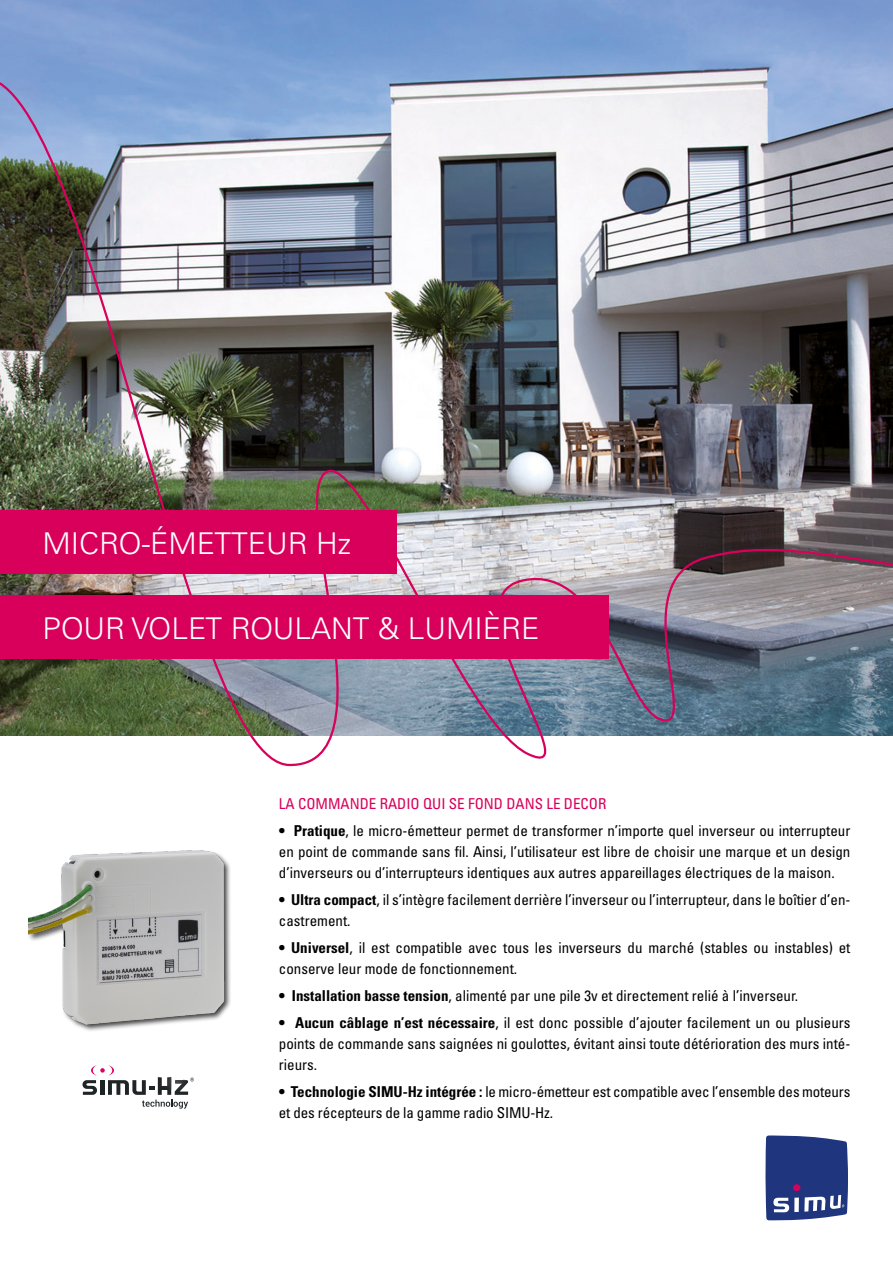
<style>
.page{position:relative;width:893px;height:1263px;background:#fff}
.page>*{position:absolute;margin:0;border:0;box-sizing:border-box;transform-origin:0 0}
.t1{font:300 30px "Univers";color:#fff}
.t2{font:condensed 15px/21px "Univers";color:#000}
.t3{font:condensed 15px "Univers";color:#d8005b}
.s1{font-weight:700}
</style>
<div class="page">
<img style="left:0;top:0;width:893px;height:62px">
<img style="left:0;top:62px;width:893px;height:705px">
<svg style="left:765px;top:1135px;width:83px;height:85px;background:#3c4f8e"></svg>
<div style="left:793px;top:1184px;width:7px;height:7px;background:#d8005b;border-radius:50%"></div>
<div style="left:0;top:595px;width:608px;height:64px;background:#d8005b"></div>
<div style="left:0;top:510px;width:397px;height:64px;background:#d8005b"></div>
<img style="left:29px;top:850px;width:202px;height:181px">
<svg style="left:82px;top:1065px;width:112px;height:43px"></svg>
<h1 class="t1" style="left:43px;top:526px;width:310px">MICRO-ÉMETTEUR Hz</h1>
<h1 class="t1" style="left:43px;top:611px;width:499px">POUR VOLET ROULANT &amp; LUMIÈRE</h1>
<p class="t3" style="left:279px;top:794px;width:329px">LA COMMANDE RADIO QUI SE FOND DANS LE DECOR</p>
<p class="t2" style="left:279px;top:820px;width:573px;text-align:justify"><span class="s1">• Pratique</span>, le micro-émetteur permet de transformer n’importe quel inverseur ou interrupteur en point de commande sans fil. Ainsi, l’utilisateur est libre de choisir une marque et un design d’inverseurs ou d’interrupteurs identiques aux autres appareillages électriques de la maison.</p>
<p class="t2" style="left:279px;top:889px;width:573px"><span class="s1">• Ultra compact</span>, il s’intègre facilement derrière l’inverseur ou l’interrupteur, dans le boîtier d’en&shy;castrement.</p>
<p class="t2" style="left:279px;top:937px;width:573px"><span class="s1">• Universel</span>, il est compatible avec tous les inverseurs du marché (stables ou instables) et conserve leur mode de fonctionnement.</p>
<p class="t2" style="left:279px;top:985px;width:521px"><span class="s1">• Installation basse tension</span>, alimenté par une pile 3v et directement relié à l’inverseur.</p>
<p class="t2" style="left:279px;top:1012px;width:573px;text-align:justify"><span class="s1">• Aucun câblage n’est nécessaire</span>, il est donc possible d’ajouter facilement un ou plusieurs points de commande sans saignées ni goulottes, évitant ainsi toute détérioration des murs inté&shy;rieurs.</p>
<p class="t2" style="left:279px;top:1081px;width:573px"><span class="s1">• Technologie SIMU-Hz intégrée :</span> le micro-émetteur est compatible avec l’ensemble des moteurs et des récepteurs de la gamme radio SIMU-Hz.</p>
</div>
